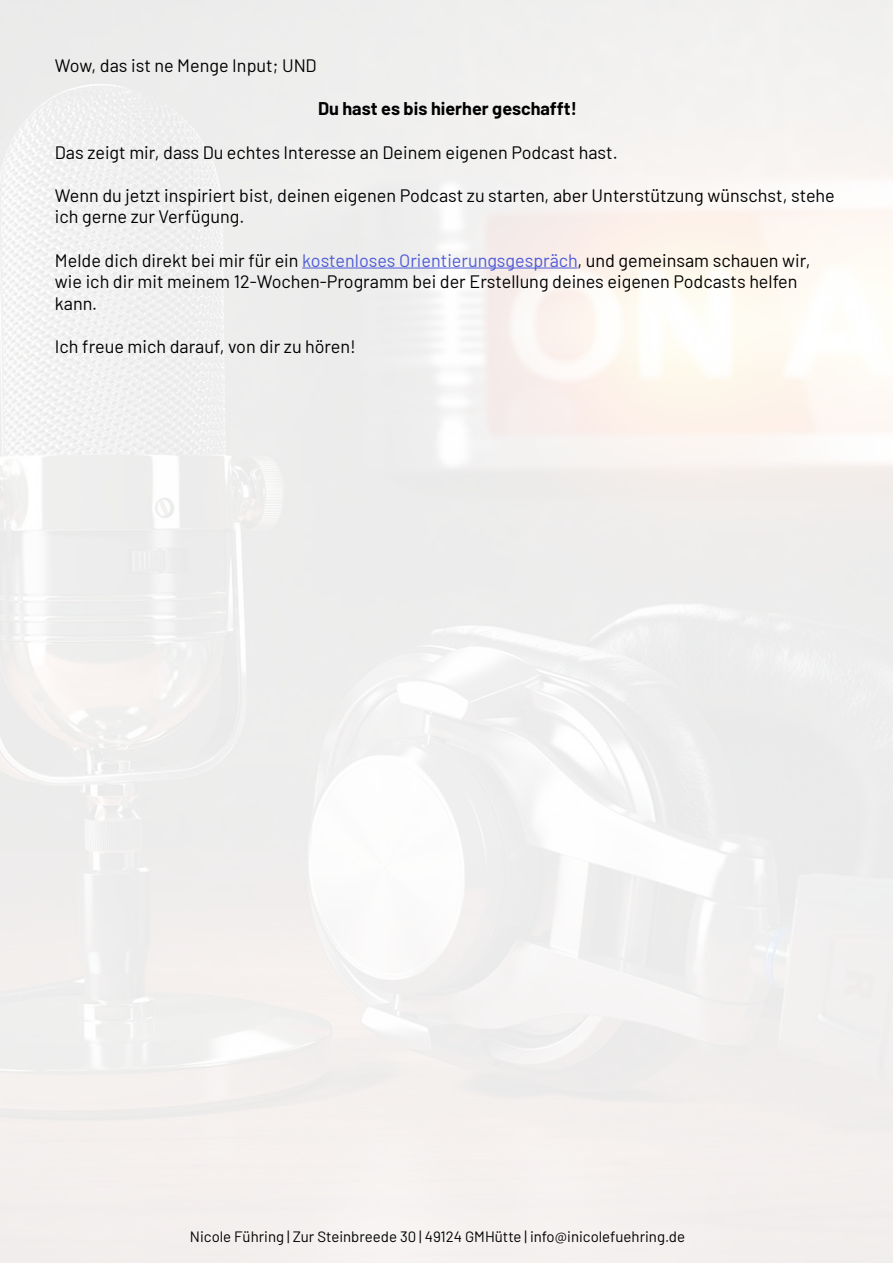
<style>
.page{position:relative;width:893px;height:1263px;background:#fff}
.page>*{position:absolute;margin:0;border:0;box-sizing:border-box;transform-origin:0 0}
.t1{font:18px/21.6px "Barlow";color:#000}
.t2{font:700 18px "Barlow";color:#000}
.t3{font:15px "Barlow";color:#000}
.s1{color:#4f5cd6}
</style>
<div class="page">
<hr style="left:302px;top:268px;width:276px;height:1px;background:#4f5cd6">
<p class="t1" style="left:55px;top:54px;width:263px">Wow, das ist ne Menge Input; UND</p>
<p class="t2" style="left:318px;top:96px;width:260px">Du hast es bis hierher geschafft!</p>
<p class="t1" style="left:55px;top:140px;width:564px">Das zeigt mir, dass Du echtes Interesse an Deinem eigenen Podcast hast.</p>
<p class="t1" style="left:55px;top:183px;width:781px">Wenn du jetzt inspiriert bist, deinen eigenen Podcast zu starten, aber Unterstützung wünschst, stehe ich gerne zur Verfügung.</p>
<p class="t1" style="left:55px;top:248px;width:757px">Melde dich direkt bei mir für ein <span class="s1">kostenloses Orientierungsgespräch</span>, und gemeinsam schauen wir, wie ich dir mit meinem 12-Wochen-Programm bei der Erstellung deines eigenen Podcasts helfen kann.</p>
<p class="t1" style="left:55px;top:334px;width:302px">Ich freue mich darauf, von dir zu hören!</p>
<p class="t3" style="left:190px;top:1226px;width:497px">Nicole Führing | Zur Steinbreede 30 | 49124 GMHütte | info@inicolefuehring.de</p>
</div>
